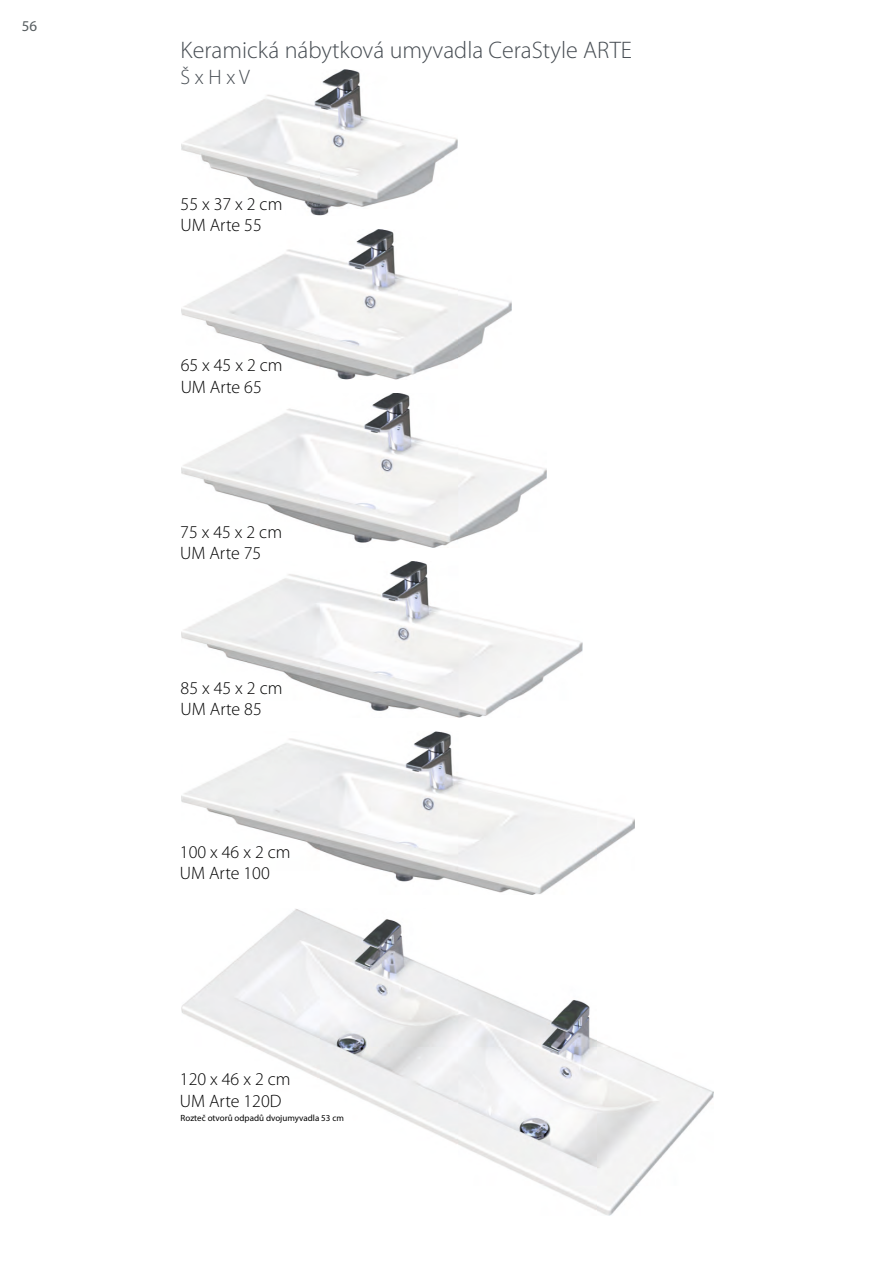
<style>
.page{position:relative;width:893px;height:1263px;background:#fff}
.page>*{position:absolute;margin:0;border:0;box-sizing:border-box;transform-origin:0 0}
.t1{font:300 24px "Myriad Pro";color:#474d53}
.t2{font:300 21px "Myriad Pro";color:#474d53}
.t3{font:300 18px/21.3px "Myriad Pro";color:#000}
.t4{font:15px "Myriad Pro";color:#575d60}
.t5{font:9px "Myriad Pro";color:#000}
</style>
<div class="page">
<img style="left:181px;top:229px;width:331px;height:150px">
<img style="left:181px;top:393px;width:366px;height:154px">
<img style="left:181px;top:561px;width:401px;height:157px">
<img style="left:181px;top:731px;width:454px;height:163px">
<img style="left:181px;top:909px;width:532px;height:306px">
<img style="left:181px;top:70px;width:276px;height:145px">
<p class="t4" style="left:22px;top:19px;width:17px">56</p>
<h1 class="t1" style="left:181px;top:40px;width:453px">Keramická nábytková umyvadla CeraStyle ARTE</h1>
<p class="t2" style="left:181px;top:68px;width:71px">Š x H x V</p>
<p class="t3" style="left:181px;top:195px;width:103px">55 x 37 x 2 cm<br>UM Arte 55</p>
<p class="t3" style="left:181px;top:356px;width:103px">65 x 45 x 2 cm<br>UM Arte 65</p>
<p class="t3" style="left:180px;top:523px;width:103px">75 x 45 x 2 cm<br>UM Arte 75</p>
<p class="t3" style="left:181px;top:679px;width:103px">85 x 45 x 2 cm<br>UM Arte 85</p>
<p class="t3" style="left:180px;top:843px;width:112px">100 x 46 x 2 cm<br>UM Arte 100</p>
<p class="t3" style="left:180px;top:1070px;width:112px">120 x 46 x 2 cm<br>UM Arte 120D</p>
<p class="t5" style="left:181px;top:1114px;width:165px">Rozteč otvorů odpadů dvojumyvadla 53 cm</p>
</div>
